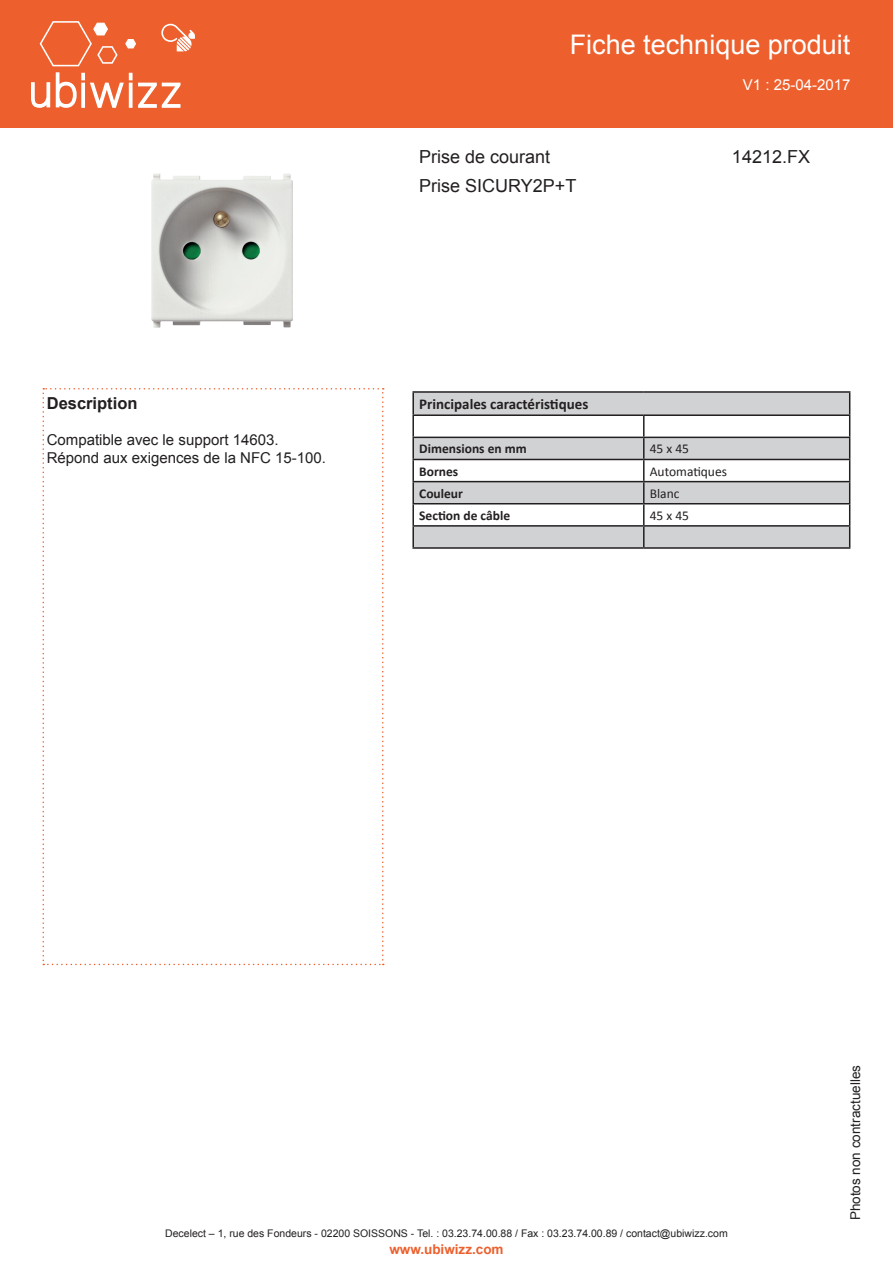
<style>
.page{position:relative;width:893px;height:1263px;background:#fff}
.page>*{position:absolute;margin:0;border:0;box-sizing:border-box;transform-origin:0 0}
.t1{font:27px "Arial";color:#fff}
.t2{font:18px "Arial";color:#231f20}
.t3{font:700 16.5px "Arial";color:#231f20}
.t4{font:15px/18px "Arial";color:#231f20}
.t5{font:700 15px "Calibri";color:#231f20}
.t6{font:15px "Arial";color:#fff}
.t7{font:700 13.5px "Calibri";color:#231f20}
.t8{font:13.5px "Calibri";color:#231f20}
.t9{font:13.5px "Arial";color:#231f20}
.t10{font:700 13.5px "Arial";color:#ed602d}
.t11{font:10.5px "Arial";color:#231f20}
</style>
<div class="page">
<div style="left:0;top:0;width:893px;height:128px;background:#ed602d"></div>
<svg style="left:31px;top:21px;width:164px;height:87px"></svg>
<svg style="left:43px;top:388px;width:341px;height:577px"></svg>
<img style="left:151px;top:174px;width:142px;height:154px">
<svg style="left:414px;top:393px;width:435px;height:154px;fill:#d1d2d4"></svg>
<hr style="left:412px;top:391px;width:232px;height:2px;background:#231f20">
<hr style="left:412px;top:393px;width:2px;height:21px;background:#231f20">
<hr style="left:644px;top:391px;width:206px;height:2px;background:#231f20">
<hr style="left:412px;top:414px;width:232px;height:2px;background:#231f20">
<hr style="left:412px;top:416px;width:2px;height:21px;background:#231f20">
<hr style="left:644px;top:414px;width:206px;height:2px;background:#231f20">
<hr style="left:412px;top:437px;width:232px;height:1px;background:#231f20">
<hr style="left:412px;top:438px;width:2px;height:21px;background:#231f20">
<hr style="left:644px;top:437px;width:206px;height:1px;background:#231f20">
<hr style="left:412px;top:459px;width:232px;height:1px;background:#231f20">
<hr style="left:412px;top:460px;width:2px;height:21px;background:#231f20">
<hr style="left:644px;top:459px;width:206px;height:1px;background:#231f20">
<hr style="left:412px;top:481px;width:232px;height:1px;background:#231f20">
<hr style="left:412px;top:482px;width:2px;height:21px;background:#231f20">
<hr style="left:644px;top:481px;width:206px;height:1px;background:#231f20">
<hr style="left:412px;top:503px;width:232px;height:1px;background:#231f20">
<hr style="left:412px;top:504px;width:2px;height:21px;background:#231f20">
<hr style="left:644px;top:503px;width:206px;height:1px;background:#231f20">
<hr style="left:412px;top:525px;width:232px;height:2px;background:#231f20">
<hr style="left:412px;top:527px;width:2px;height:20px;background:#231f20">
<hr style="left:644px;top:525px;width:206px;height:2px;background:#231f20">
<svg style="left:643px;top:416px;width:1px;height:131px"></svg>
<svg style="left:849px;top:393px;width:1px;height:154px"></svg>
<hr style="left:412px;top:547px;width:232px;height:2px;background:#231f20">
<hr style="left:644px;top:547px;width:206px;height:2px;background:#231f20">
<h1 class="t1" style="left:570px;top:26px;width:282px">Fiche technique produit</h1>
<h3 class="t6" style="left:743px;top:74px;width:109px">V1 : 25-04-2017</h3>
<h3 class="t3" style="left:47px;top:391px;width:92px">Description</h3>
<h3 class="t4" style="left:47px;top:430px;width:281px">Compatible avec le support 14603.<br>Répond aux exigences de la NFC 15-100.</h3>
<h2 class="t2" style="left:419px;top:144px;width:133px">Prise de courant</h2>
<h2 class="t2" style="left:732px;top:144px;width:80px">14212.FX</h2>
<h2 class="t2" style="left:419px;top:174px;width:159px">Prise SICURY2P+T</h2>
<h3 class="t5" style="left:419px;top:394px;width:171px">Principales caractéristiques</h3>
<p class="t7" style="left:419px;top:439px;width:109px">Dimensions en mm</p>
<p class="t8" style="left:650px;top:440px;width:41px">45 x 45</p>
<p class="t7" style="left:419px;top:462px;width:41px">Bornes</p>
<p class="t8" style="left:650px;top:462px;width:79px">Automatiques</p>
<p class="t7" style="left:419px;top:484px;width:45px">Couleur</p>
<p class="t8" style="left:650px;top:484px;width:31px">Blanc</p>
<p class="t7" style="left:419px;top:506px;width:92px">Section de câble</p>
<p class="t8" style="left:650px;top:506px;width:41px">45 x 45</p>
<p class="t11" style="left:165px;top:1226px;width:564px">Decelect – 1, rue des Fondeurs - 02200 SOISSONS - Tel. : 03.23.74.00.88 / Fax : 03.23.74.00.89 / contact@ubiwizz.com</p>
<p class="t10" style="left:389px;top:1239px;width:116px">www.ubiwizz.com</p>
<p class="t9" style="left:846px;top:1220px;width:157px;rotate:-90deg">Photos non contractuelles</p>
</div>
